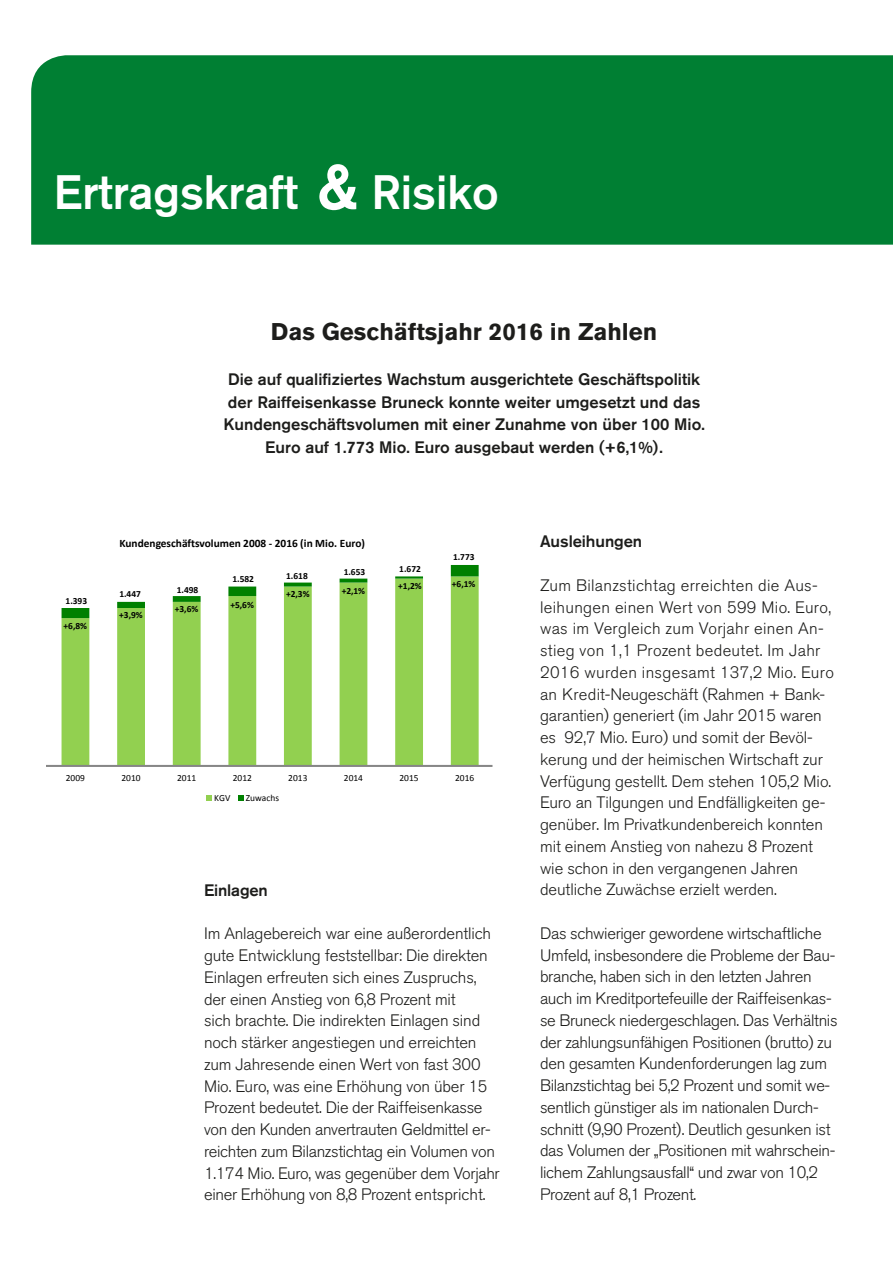
<style>
.page{position:relative;width:893px;height:1263px;background:#fff}
.page>*{position:absolute;margin:0;border:0;box-sizing:border-box;transform-origin:0 0}
.t1{font:500 47.85px "Akzidenz Grotesk BQ";color:#fff;scale:.95 1}
.t2{font:700 24px "Akzidenz Grotesk BQ";color:#1d1d1b}
.t3{font:300 16.5px/21.8px "Akzidenz Grotesk BQ";letter-spacing:-.01em;color:#1d1d1b}
.t4{font:500 16.5px/22.5px "Akzidenz Grotesk BQ";color:#1d1d1b;text-align:center}
.t5{font:700 11.4px "Calibri";letter-spacing:.005em;color:#000}
.t6{font:700 9.45px "Calibri";color:#000}
.t7{font:9.45px "Calibri";color:#000}
.s1{font-size:67.95px}
</style>
<div class="page">
<div style="left:31px;top:55px;width:862px;height:190px;background:#007f33"></div>
<svg style="left:47px;top:565px;width:446px;height:236px"></svg>
<h1 class="t1" style="left:54px;top:163px;width:470px">Ertragskraft <span class="s1">&amp;</span> Risiko</h1>
<h2 class="t2" style="left:271px;top:318px;width:388px">Das Geschäftsjahr 2016 in Zahlen</h2>
<p class="t4" style="left:223px;top:368px;width:483px">Die auf qualifiziertes Wachstum ausgerichtete Geschäftspolitik der Raiffeisenkasse Bruneck konnte weiter umgesetzt und das Kundengeschäftsvolumen mit einer Zunahme von über 100 Mio.<br>Euro auf 1.773 Mio. Euro ausgebaut werden (+6,1%).</p>
<p class="t6" style="left:66px;top:595px;width:23px">1.393</p>
<p class="t6" style="left:64px;top:620px;width:25px">+6,8%</p>
<p class="t5" style="left:119px;top:536px;width:247px">Kundengeschäftsvolumen 2008 - 2016 (in Mio. Euro)</p>
<p class="t6" style="left:453px;top:551px;width:23px">1.773</p>
<p class="t6" style="left:119px;top:588px;width:23px">1.447</p>
<p class="t6" style="left:119px;top:609px;width:25px">+3,9%</p>
<p class="t6" style="left:177px;top:583px;width:23px">1.498</p>
<p class="t6" style="left:175px;top:603px;width:25px">+3,6%</p>
<p class="t6" style="left:344px;top:566px;width:23px">1.653</p>
<p class="t6" style="left:399px;top:563px;width:23px">1.672</p>
<p class="t6" style="left:232px;top:573px;width:23px">1.582</p>
<p class="t6" style="left:286px;top:570px;width:23px">1.618</p>
<p class="t6" style="left:398px;top:579px;width:25px">+1,2%</p>
<p class="t6" style="left:452px;top:578px;width:25px">+6,1%</p>
<p class="t6" style="left:286px;top:588px;width:25px">+2,3%</p>
<p class="t6" style="left:342px;top:585px;width:25px">+2,1%</p>
<p class="t6" style="left:230px;top:599px;width:25px">+5,6%</p>
<p class="t7" style="left:66px;top:772px;width:21px">2009</p>
<p class="t7" style="left:121px;top:772px;width:21px">2010</p>
<p class="t7" style="left:177px;top:772px;width:21px">2011</p>
<p class="t7" style="left:233px;top:772px;width:21px">2012</p>
<p class="t7" style="left:288px;top:772px;width:21px">2013</p>
<p class="t7" style="left:344px;top:772px;width:21px">2014</p>
<p class="t7" style="left:399px;top:772px;width:21px">2015</p>
<p class="t7" style="left:455px;top:772px;width:21px">2016</p>
<p class="t7" style="left:214px;top:792px;width:18px">KGV</p>
<p class="t7" style="left:246px;top:792px;width:35px">Zuwachs</p>
<p class="t4" style="left:204px;top:878px;width:65px">Einlagen</p>
<p class="t3" style="left:204px;top:923px;width:297px">Im Anlagebereich war eine außerordentlich gute Entwicklung feststellbar: Die direkten Einlagen erfreuten sich eines Zuspruchs, der einen Anstieg von 6,8 Prozent mit<br>sich brachte. Die indirekten Einlagen sind noch stärker angestiegen und erreichten zum Jahresende einen Wert von fast 300<br>Mio. Euro, was eine Erhöhung von über 15<br>Prozent bedeutet. Die der Raiffeisenkasse von den Kunden anvertrauten Geldmittel er&shy;reichten zum Bilanzstichtag ein Volumen von 1.174 Mio. Euro, was gegenüber dem Vorjahr einer Erhöhung von 8,8 Prozent entspricht.</p>
<p class="t4" style="left:540px;top:530px;width:104px">Ausleihungen</p>
<p class="t3" style="left:540px;top:575px;width:295px">Zum Bilanzstichtag erreichten die Aus&shy;leihungen einen Wert von 599 Mio. Euro, was im Vergleich zum Vorjahr einen An&shy;stieg von 1,1 Prozent bedeutet. Im Jahr 2016 wurden insgesamt 137,2 Mio. Euro an Kredit-Neugeschäft (Rahmen + Bank&shy;garantien) generiert (im Jahr 2015 waren es 92,7 Mio. Euro) und somit der Bevöl&shy;kerung und der heimischen Wirtschaft zur Verfügung gestellt. Dem stehen 105,2 Mio.<br>Euro an Tilgungen und Endfälligkeiten ge&shy;genüber. Im Privatkundenbereich konnten mit einem Anstieg von nahezu 8 Prozent wie schon in den vergangenen Jahren deutliche Zuwächse erzielt werden.</p>
<p class="t3" style="left:540px;top:923px;width:299px">Das schwieriger gewordene wirtschaftliche Umfeld, insbesondere die Probleme der Bau&shy;branche, haben sich in den letzten Jahren auch im Kreditportefeuille der Raiffeisenkas&shy;se Bruneck niedergeschlagen. Das Verhältnis der zahlungsunfähigen Positionen (brutto) zu den gesamten Kundenforderungen lag zum Bilanzstichtag bei 5,2 Prozent und somit we&shy;sentlich günstiger als im nationalen Durch&shy;schnitt (9,90 Prozent). Deutlich gesunken ist das Volumen der „Positionen mit wahrschein&shy;lichem Zahlungsausfall“ und zwar von 10,2<br>Prozent auf 8,1 Prozent.</p>
</div>
